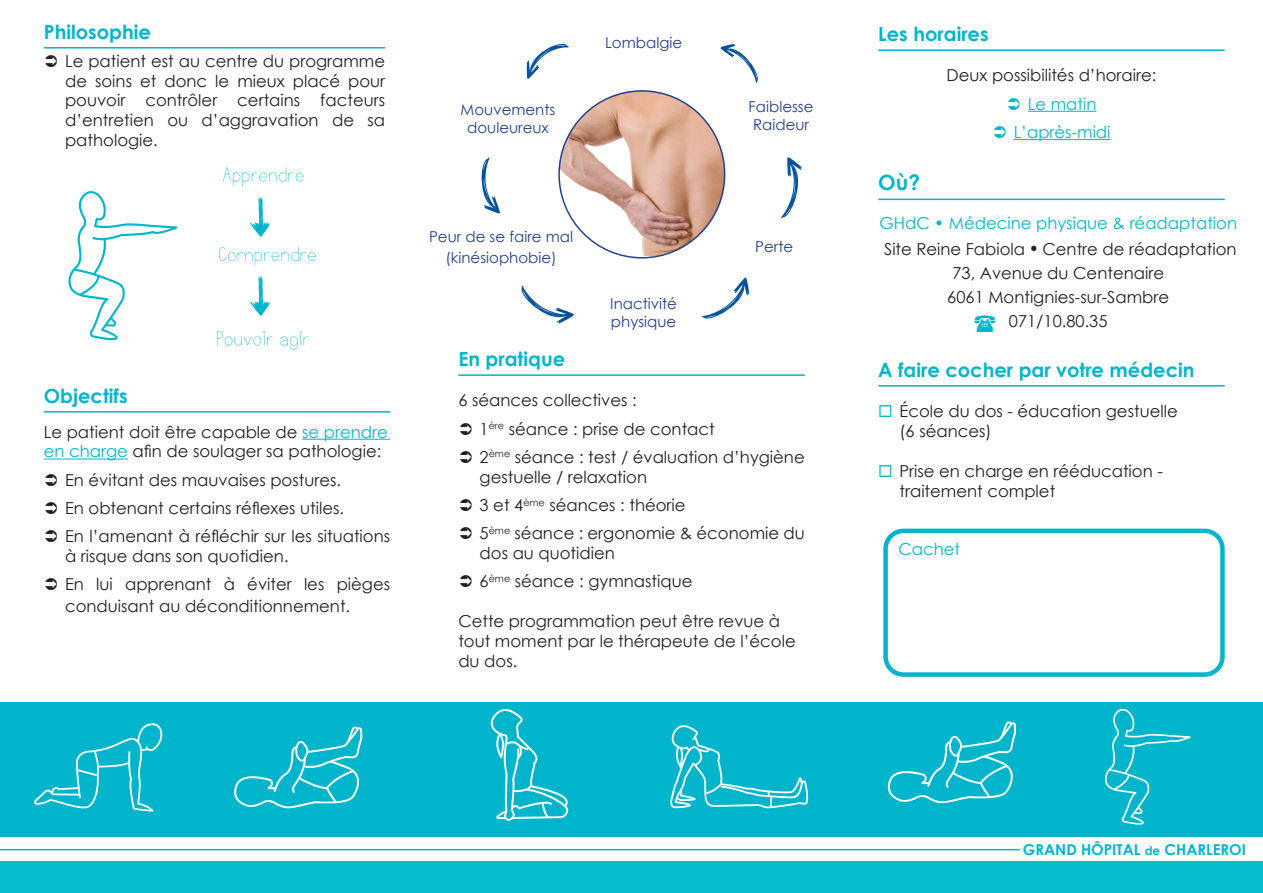
<style>
.page{position:relative;width:1263px;height:893px;background:#fff}
.page>*{position:absolute;margin:0;border:0;box-sizing:border-box;transform-origin:0 0}
.t1{font:700 21px "Century Gothic";color:#00b5cb}
.t2{font:700 19.5px "Century Gothic";color:#00b5cb}
.t3{font:16.5px/19.8px "Century Gothic";color:#231f20}
.t4{font:16.5px "Century Gothic";color:#00b5cb}
.t5{font:15px/21.6px "Century Gothic";color:#253f8e;text-align:center}
.t6{font:700 15px "Century Gothic";color:#00b5cb}
.s1{color:#00b5cb}
.s2{font-size:12px}
</style>
<div class="page">
<div style="left:0;top:702px;width:1263px;height:134px;background:#00b5cb"></div>
<hr style="left:0;top:849px;width:1020px;height:1px;background:#00b5cb">
<div style="left:0;top:861px;width:1263px;height:32px;background:#05bbd0"></div>
<hr style="left:44px;top:411px;width:346px;height:2px;background:#00b5cb">
<hr style="left:44px;top:47px;width:341px;height:2px;background:#00b5cb">
<svg style="left:223px;top:167px;width:80px;height:19px"></svg>
<svg style="left:250px;top:197px;width:20px;height:40px"></svg>
<svg style="left:219px;top:247px;width:97px;height:19px"></svg>
<svg style="left:250px;top:276px;width:20px;height:40px"></svg>
<svg style="left:217px;top:331px;width:92px;height:19px"></svg>
<hr style="left:302px;top:439px;width:88px;height:1px;background:#00b5cb">
<hr style="left:44px;top:459px;width:84px;height:1px;background:#00b5cb">
<hr style="left:458px;top:374px;width:347px;height:2px;background:#00b5cb">
<hr style="left:878px;top:49px;width:347px;height:2px;background:#00b5cb">
<hr style="left:1028px;top:111px;width:68px;height:1px;background:#00b5cb">
<hr style="left:1014px;top:139px;width:96px;height:1px;background:#00b5cb">
<hr style="left:878px;top:199px;width:347px;height:1px;background:#00b5cb">
<hr style="left:878px;top:385px;width:347px;height:2px;background:#00b5cb">
<div style="left:883px;top:529px;width:342px;height:148px;border:4px solid #00b5cb;border-radius:18px"></div>
<svg style="left:720px;top:44px;width:38px;height:39px"></svg>
<svg style="left:527px;top:43px;width:42px;height:36px"></svg>
<svg style="left:481px;top:157px;width:19px;height:56px"></svg>
<svg style="left:521px;top:285px;width:53px;height:38px"></svg>
<svg style="left:701px;top:277px;width:48px;height:42px"></svg>
<svg style="left:781px;top:157px;width:21px;height:62px"></svg>
<img style="left:559px;top:91px;width:166px;height:165px">
<svg style="left:34px;top:723px;width:129px;height:89px"></svg>
<svg style="left:670px;top:725px;width:139px;height:83px"></svg>
<svg style="left:490px;top:709px;width:78px;height:112px"></svg>
<svg style="left:887px;top:721px;width:129px;height:82px"></svg>
<svg style="left:234px;top:727px;width:128px;height:81px"></svg>
<svg style="left:68px;top:191px;width:109px;height:149px"></svg>
<svg style="left:1104px;top:709px;width:87px;height:116px"></svg>
<p class="t2" style="left:44px;top:17px;width:109px">Philosophie</p>
<p class="t3" style="left:65px;top:51px;width:322px;text-align:justify">Le patient est au centre du programme de soins et donc le mieux placé pour pouvoir contrôler certains facteurs d’entretien ou d’aggravation de sa pathologie.</p>
<p class="t2" style="left:44px;top:381px;width:85px">Objectifs</p>
<p class="t3" style="left:44px;top:421px;width:346px">Le patient doit être capable de <span class="s1">se prendre en charge</span> afin de soulager sa pathologie:</p>
<p class="t3" style="left:65px;top:470px;width:278px">En évitant des mauvaises postures.</p>
<p class="t3" style="left:65px;top:498px;width:280px">En obtenant certains réflexes utiles.</p>
<p class="t3" style="left:65px;top:526px;width:327px">En l’amenant à réfléchir sur les situations à risque dans son quotidien.</p>
<p class="t3" style="left:65px;top:573px;width:327px;line-height:21.6px">En lui apprenant à éviter les pièges conduisant au déconditionnement.</p>
<p class="t5" style="left:461px;top:99px;width:96px">Mouvements</p>
<p class="t5" style="left:467px;top:117px;width:83px">douleureux</p>
<p class="t5" style="left:605px;top:31px;width:79px">Lombalgie</p>
<p class="t5" style="left:429px;top:225px;width:146px">Peur de se faire mal (kinésiophobie)</p>
<p class="t5" style="left:610px;top:293px;width:68px">Inactivité</p>
<p class="t5" style="left:611px;top:311px;width:67px">physique</p>
<p class="t5" style="left:749px;top:96px;width:66px">Faiblesse</p>
<p class="t5" style="left:753px;top:114px;width:58px">Raideur</p>
<p class="t5" style="left:755px;top:236px;width:39px">Perte</p>
<p class="t2" style="left:458px;top:344px;width:108px">En pratique</p>
<p class="t3" style="left:458px;top:390px;width:180px">6 séances collectives :</p>
<p class="t3" style="left:480px;top:418px;width:237px">1<sup>ère</sup> séance : prise de contact</p>
<p class="t3" style="left:480px;top:447px;width:327px">2<sup>ème</sup> séance : test / évaluation d’hygiène gestuelle / relaxation</p>
<p class="t3" style="left:480px;top:495px;width:207px">3 et 4<sup>ème</sup> séances : théorie</p>
<p class="t3" style="left:480px;top:523px;width:327px">5<sup>ème</sup> séance : ergonomie &amp; économie du dos au quotidien</p>
<p class="t3" style="left:480px;top:571px;width:214px">6<sup>ème</sup> séance : gymnastique</p>
<p class="t3" style="left:458px;top:611px;width:339px">Cette programmation peut être revue à tout moment par le thérapeute de l’école du dos.</p>
<p class="t2" style="left:878px;top:19px;width:112px">Les horaires</p>
<p class="t3" style="left:946px;top:65px;width:211px">Deux possibilités d’horaire:</p>
<p class="t4" style="left:1028px;top:92px;width:70px">Le matin</p>
<p class="t4" style="left:1014px;top:121px;width:98px">L’après-midi</p>
<p class="t1" style="left:878px;top:167px;width:43px">Où?</p>
<p class="t4" style="left:879px;top:212px;width:359px">GHdC • Médecine physique &amp; réadaptation</p>
<p class="t3" style="left:884px;top:239px;width:354px">Site Reine Fabiola • Centre de réadaptation</p>
<p class="t3" style="left:952px;top:263px;width:213px">73, Avenue du Centenaire</p>
<p class="t3" style="left:947px;top:287px;width:223px">6061 Montignies-sur-Sambre</p>
<p class="t3" style="left:1009px;top:311px;width:100px">071/10.80.35</p>
<p class="t2" style="left:878px;top:355px;width:318px">A faire cocher par votre médecin</p>
<p class="t3" style="left:878px;top:401px;width:301px"><span class="s1">◻</span> École du dos - éducation gestuelle</p>
<p class="t3" style="left:899px;top:421px;width:94px">(6 séances)</p>
<p class="t3" style="left:878px;top:461px;width:286px"><span class="s1">◻</span> Prise en charge en rééducation -</p>
<p class="t3" style="left:899px;top:480px;width:157px">traitement complet</p>
<p class="t4" style="left:898px;top:537px;width:63px">Cachet</p>
<p class="t6" style="left:1023px;top:838px;width:225px">GRAND HÔPITAL <span class="s2">de</span> CHARLEROI</p>
</div>
